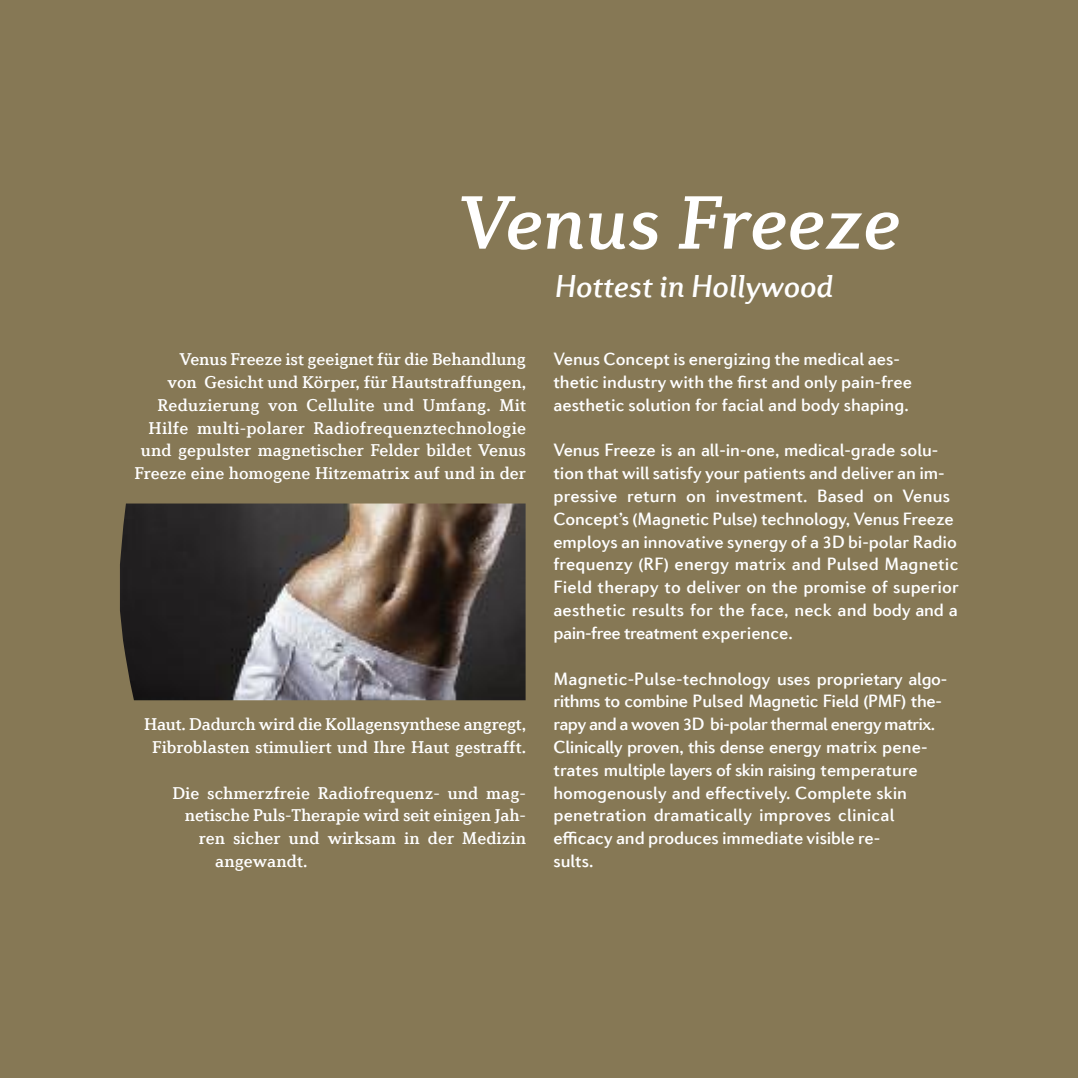
<style>
.page{position:relative;width:1078px;height:1078px;background:#fff}
.page>*{position:absolute;margin:0;border:0;box-sizing:border-box;transform-origin:0 0}
.t1{font:italic 500 80px "Diverda Serif Com";color:#fff}
.t2{font:italic 500 32px "Diverda Sans Com";color:#fff}
.t3{font:500 18px/22.8px "Diverda Sans Com";color:#fff}
.t4{font:500 18px/22.8px "Diverda Serif Com";color:#fff;text-align:right}
</style>
<div class="page">
<div style="left:0;top:0;width:1077px;height:1077px;background:#867855"></div>
<img style="left:120px;top:503px;width:405px;height:197px">
<h1 class="t1" style="left:456px;top:175px;width:445px">Venus Freeze</h1>
<h2 class="t2" style="left:555px;top:267px;width:280px">Hottest in Hollywood</h2>
<p class="t4" style="left:134px;top:347px;width:393px">Venus Freeze ist geeignet für die Behandlung<br>von Gesicht und Körper, für Hautstraffungen, Reduzierung von Cellulite und Umfang. Mit Hilfe multi-polarer Radiofrequenztechnologie und gepulster magnetischer Felder bildet Venus Freeze eine homogene Hitzematrix auf und in der</p>
<p class="t4" style="left:144px;top:712px;width:383px;text-align:center">Haut. Dadurch wird die Kollagensynthese angregt,<br>Fibroblasten stimuliert und Ihre Haut gestrafft.</p>
<p class="t4" style="left:172px;top:780px;width:355px">Die schmerzfreie Radiofrequenz- und mag-</p>
<p class="t4" style="left:185px;top:803px;width:342px">netische Puls-Therapie wird seit einigen Jah-</p>
<p class="t4" style="left:199px;top:826px;width:328px">ren sicher und wirksam in der Medizin</p>
<p class="t4" style="left:215px;top:849px;width:94px">angewandt.</p>
<p class="t3" style="left:553px;top:347px;width:360px">Venus Concept is energizing the medical aes&shy;thetic industry with the first and only pain-free aesthetic solution for facial and body shaping.</p>
<p class="t3" style="left:553px;top:438px;width:407px">Venus Freeze is an all-in-one, medical-grade solu&shy;tion that will satisfy your patients and deliver an im&shy;pressive return on investment. Based on Venus Concept’s (Magnetic Pulse) technology, Venus Freeze employs an innovative synergy of a 3D bi-polar Radio frequenzy (RF) energy matrix and Pulsed Magnetic Field therapy to deliver on the promise of superior aesthetic results for the face, neck and body and a pain-free treatment experience.</p>
<p class="t3" style="left:553px;top:666px;width:395px">Magnetic-Pulse-technology uses proprietary algo&shy;rithms to combine Pulsed Magnetic Field (PMF) the&shy;rapy and a woven 3D bi-polar thermal energy matrix.<br>Clinically proven, this dense energy matrix pene&shy;trates multiple layers of skin raising temperature homogenously and effectively. Complete skin penetration dramatically improves clinical efficacy and produces immediate visible re-<br>sults.</p>
</div>
